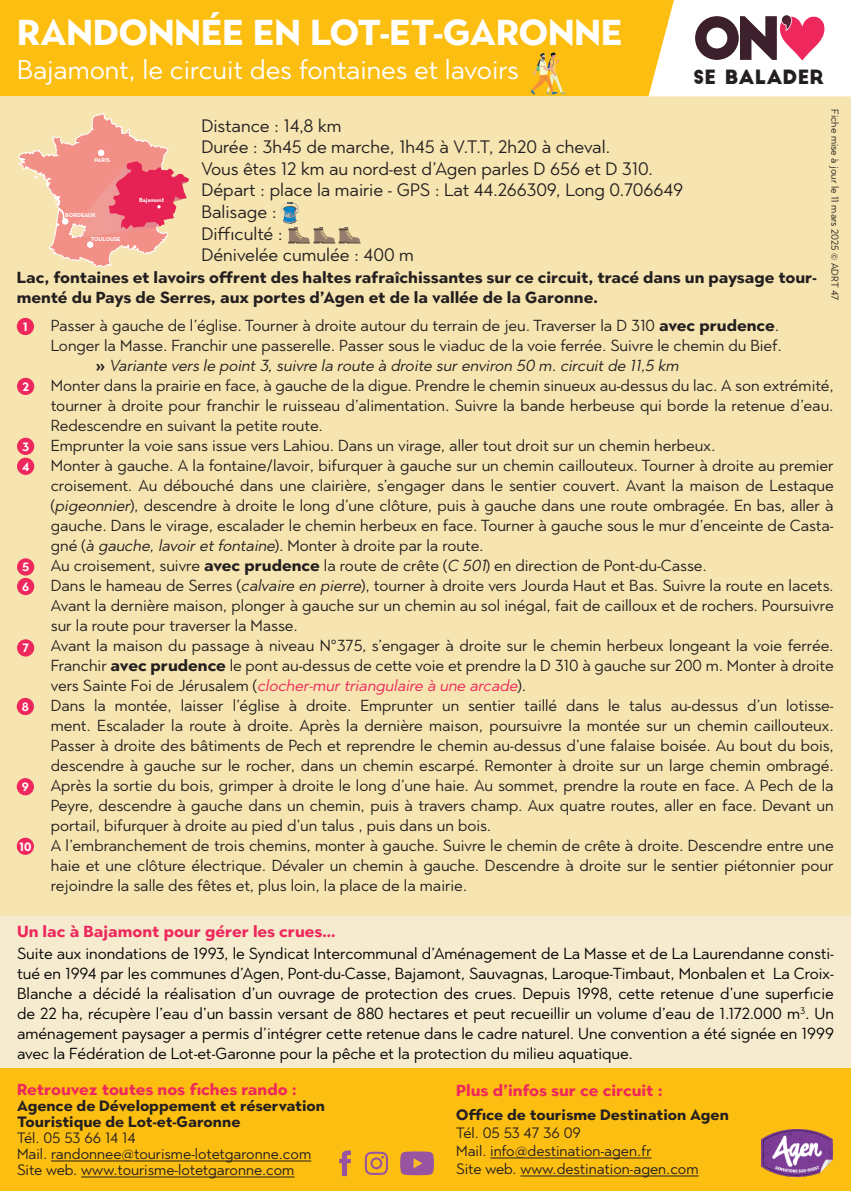
<style>
.page{position:relative;width:851px;height:1191px;background:#fff}
.page>*{position:absolute;margin:0;border:0;box-sizing:border-box;transform-origin:0 0}
.t1{font:700 36px "Town 80 Text";color:#fff}
.t2{font:27px "Town 80 Text";color:#fff}
.t3{font:19.2px "Big John";color:#231f20}
.t4{font:18px "Town 80 Text";color:#231f20}
.t5{font:16px/20px "Town 80 Text";color:#231f20;text-align:justify}
.t6{font:16px/20px "Town 80 Text";color:#000;text-align:justify}
.t7{font:700 16px/20px "Town 80 Text";color:#231f20}
.t8{font:700 16px "Town 80 Text";color:#ee275c}
.t9{font:italic 16px "Town 80 Text";color:#231f20}
.t10{font:15px "Town 80 Text";color:#231f20}
.t11{font:700 15px "Town 80 Text";color:#231f20}
.t12{font:700 12px "Town 80 Text";color:#fff}
.t13{font:10px "Town 80 Text";color:#231f20}
.t14{font:700 6.2px "Neutra Text";color:#fff}
.t15{font:700 5.8px "Neutra Text";color:#fff}
.s1{font-weight:700}
.s2{font-weight:700;font-style:normal}
.s3{font-style:italic}
.s4{font-style:italic;color:#ee275c}
</style>
<div class="page">
<div style="left:0;top:0;width:850px;height:96px;background:#fdbe12"></div>
<div style="left:0;top:1063px;width:850px;height:127px;background:#fdbe12"></div>
<div style="left:0;top:96px;width:850px;height:828px;background:#f7e5b1"></div>
<svg style="left:648px;top:0;width:202px;height:96px;background:#e5d1ca"></svg>
<svg style="left:531px;top:53px;width:35px;height:42px"></svg>
<svg style="left:18px;top:113px;width:171px;height:155px"></svg>
<div style="left:0;top:916px;width:850px;height:152px;background:#f6ebcf"></div>
<hr style="left:51px;top:1160px;width:260px;height:1px;background:#231f20">
<hr style="left:81px;top:1176px;width:213px;height:1px;background:#231f20">
<svg style="left:400px;top:1151px;width:34px;height:24px"></svg>
<svg style="left:339px;top:1150px;width:12px;height:26px"></svg>
<svg style="left:365px;top:1151px;width:23px;height:23px"></svg>
<div style="left:17px;top:318px;width:17px;height:17px;background:#ee275c;border-radius:50%"></div>
<div style="left:17px;top:378px;width:17px;height:17px;background:#ee275c;border-radius:50%"></div>
<div style="left:17px;top:438px;width:17px;height:17px;background:#ee275c;border-radius:50%"></div>
<div style="left:17px;top:458px;width:17px;height:17px;background:#ee275c;border-radius:50%"></div>
<div style="left:17px;top:558px;width:17px;height:17px;background:#ee275c;border-radius:50%"></div>
<div style="left:17px;top:578px;width:17px;height:17px;background:#ee275c;border-radius:50%"></div>
<div style="left:17px;top:639px;width:17px;height:17px;background:#ee275c;border-radius:50%"></div>
<svg style="left:281px;top:203px;width:79px;height:40px"></svg>
<div style="left:17px;top:698px;width:17px;height:17px;background:#ee275c;border-radius:50%"></div>
<div style="left:17px;top:778px;width:17px;height:17px;background:#ee275c;border-radius:50%"></div>
<div style="left:17px;top:837px;width:17px;height:18px;background:#ee275c;border-radius:50%"></div>
<hr style="left:490px;top:1157px;width:161px;height:1px;background:#231f20">
<hr style="left:520px;top:1175px;width:178px;height:1px;background:#231f20">
<img style="left:761px;top:1129px;width:71px;height:47px">
<p class="t1" style="left:17px;top:9px;width:607px">RANDONNÉE EN LOT-ET-GARONNE</p>
<p class="t2" style="left:17px;top:52px;width:503px">Bajamont, le circuit des fontaines et lavoirs</p>
<p class="t3" style="left:693px;top:68px;width:132px">SE BALADER</p>
<p class="t13" style="left:841px;top:109px;width:192px;rotate:90deg">Fiche mise à jour le 11 mars 2025 © ADRT 47</p>
<p class="t4" style="left:201px;top:114px;width:142px">Distance : 14,8 km</p>
<p class="t4" style="left:201px;top:135px;width:410px">Durée : 3h45 de marche, 1h45 à V.T.T, 2h20 à cheval.</p>
<p class="t4" style="left:201px;top:157px;width:453px">Vous êtes 12 km au nord-est d’Agen parles D 656 et D 310.</p>
<p class="t4" style="left:201px;top:179px;width:483px">Départ : place la mairie - GPS : Lat 44.266309, Long 0.706649</p>
<p class="t4" style="left:201px;top:200px;width:77px">Balisage :</p>
<p class="t4" style="left:201px;top:222px;width:83px">Difficulté :</p>
<p class="t4" style="left:201px;top:243px;width:214px">Dénivelée cumulée : 400 m</p>
<p class="t7" style="left:17px;top:267px;width:801px">Lac, fontaines et lavoirs offrent des haltes rafraîchissantes sur ce circuit, tracé dans un paysage tour&shy;menté du Pays de Serres, aux portes d’Agen et de la vallée de la Garonne.</p>
<p class="t5" style="left:51px;top:315px;width:729px">Passer à gauche de l’église. Tourner à droite autour du terrain de jeu. Traverser la D 310 <span class="s1">avec prudence</span>.</p>
<p class="t5" style="left:51px;top:335px;width:732px">Longer la Masse. Franchir une passerelle. Passer sous le viaduc de la voie ferrée. Suivre le chemin du Bief.</p>
<p class="t9" style="left:95px;top:355px;width:588px"><span class="s2">»</span> Variante vers le point3,suivre la route à droite surenviron 50 m.circuitde 11,5 km</p>
<p class="t5" style="left:51px;top:375px;width:784px">Monter dans la prairie en face, à gauche de la digue. Prendre le chemin sinueux au-dessus du lac. A son extrémité, tourner à droite pour franchir le ruisseau d’alimentation. Suivre la bande herbeuse qui borde la retenue d’eau.<br>Redescendre en suivant la petite route.</p>
<p class="t5" style="left:51px;top:435px;width:666px">Emprunter la voie sans issue vers Lahiou. Dans un virage, aller tout droit sur un chemin herbeux.</p>
<p class="t5" style="left:51px;top:455px;width:784px">Monter à gauche. A la fontaine/lavoir, bifurquer à gauche sur un chemin caillouteux. Tourner à droite au premier croisement. Au débouché dans une clairière, s’engager dans le sentier couvert. Avant la maison de Lestaque (<span class="s3">pigeonnier</span>), descendre à droite le long d’une clôture, puis à gauche dans une route ombragée. En bas, aller à gauche. Dans le virage, escalader le chemin herbeux en face. Tourner à gauche sous le mur d’enceinte de Casta&shy;gné (<span class="s3">à gauche,lavoiretfontaine</span>). Monter à droite par la route.</p>
<p class="t5" style="left:51px;top:555px;width:657px">Au croisement, suivre <span class="s1">avec prudence</span> la route de crête (<span class="s3">C 501</span>) en direction de Pont-du-Casse.</p>
<p class="t5" style="left:51px;top:575px;width:784px">Dans le hameau de Serres (<span class="s3">calvaire en pierre</span>), tourner à droite vers Jourda Haut et Bas. Suivre la route en lacets.<br>Avant la dernière maison, plonger à gauche sur un chemin au sol inégal, fait de cailloux et de rochers. Poursuivre sur la route pour traverser la Masse.</p>
<p class="t5" style="left:51px;top:635px;width:784px">Avant la maison du passage à niveau N°375, s’engager à droite sur le chemin herbeux longeant la voie ferrée.<br>Franchir <span class="s1">avec prudence</span> le pont au-dessus de cette voie et prendre la D 310 à gauche sur 200 m. Monter à droite ve rs S a i n te Fo i d e J é r u s a l e m (<span class="s4">clocher-murtriangulaire à une arcade</span>) .</p>
<p class="t5" style="left:51px;top:695px;width:784px">Dans la montée, laisser l’église à droite. Emprunter un sentier taillé dans le talus au-dessus d’un lotisse&shy;ment. Escalader la route à droite. Après la dernière maison, poursuivre la montée sur un chemin caillouteux.</p>
<p class="t5" style="left:51px;top:735px;width:784px">Passer à droite des bâtiments de Pech et reprendre le chemin au-dessus d’une falaise boisée. Au bout du bois,</p>
<p class="t5" style="left:51px;top:755px;width:784px">descendre à gauche sur le rocher, dans un chemin escarpé. Remonter à droite sur un large chemin ombragé.</p>
<p class="t5" style="left:51px;top:775px;width:784px">Après la sortie du bois, grimper à droite le long d’une haie. Au sommet, prendre la route en face. A Pech de la Peyre, descendre à gauche dans un chemin, puis à travers champ. Aux quatre routes, aller en face. Devant un portail, bifurquer à droite au pied d’un talus , puis dans un bois.</p>
<p class="t5" style="left:51px;top:835px;width:784px">A l’embranchement de trois chemins, monter à gauche. Suivre le chemin de crête à droite. Descendre entre une haie et une clôture électrique. Dévaler un chemin à gauche. Descendre à droite sur le sentier piétonnier pour rejoindre la salle des fêtes et, plus loin, la place de la mairie.</p>
<p class="t8" style="left:17px;top:921px;width:320px">Un lac à Bajamont pour gérer les crues…</p>
<p class="t6" style="left:17px;top:943px;width:818px">Suite aux inondations de 1993, le Syndicat Intercommunal d’Aménagement de La Masse et de La Laurendanne consti&shy;tué en 1994 par les communes d’Agen, Pont-du-Casse, Bajamont, Sauvagnas, Laroque-Timbaut, Monbalen et La Croix-Blanche a décidé la réalisation d’un ouvrage de protection des crues. Depuis 1998, cette retenue d’une superficie de 22 ha, récupère l’eau d’un bassin versant de 880 hectares et peut recueillir un volume d’eau de 1.172.000 m<sup>3</sup>. Un aménagement paysager a permis d’intégrer cette retenue dans le cadre naturel. Une convention a été signée en 1999 avec la Fédération de Lot-et-Garonne pour la pêche et la protection du milieu aquatique.</p>
<p class="t8" style="left:17px;top:1079px;width:281px">Retrouvez toutes nos fiches rando :</p>
<p class="t11" style="left:17px;top:1096px;width:309px">Agence de Développement et réservation</p>
<p class="t11" style="left:17px;top:1112px;width:225px">Touristique de Lot-et-Garonne</p>
<p class="t10" style="left:17px;top:1128px;width:120px">Tél. 05 53 66 14 14</p>
<p class="t10" style="left:17px;top:1144px;width:296px">Mail. randonnee@tourisme-lotetgaronne.com</p>
<p class="t10" style="left:17px;top:1160px;width:279px">Site web. www.tourisme-lotetgaronne.com</p>
<p class="t15" style="left:94px;top:156px;width:17px">PARIS</p>
<p class="t14" style="left:139px;top:196px;width:27px">Bajamont</p>
<p class="t15" style="left:65px;top:211px;width:32px">BORDEAUX</p>
<p class="t15" style="left:91px;top:235px;width:32px">TOULOUSE</p>
<p class="t12" style="left:23px;top:319px;width:6px">1</p>
<p class="t12" style="left:22px;top:379px;width:8px">2</p>
<p class="t12" style="left:22px;top:438px;width:9px">3</p>
<p class="t12" style="left:22px;top:459px;width:9px">4</p>
<p class="t12" style="left:22px;top:559px;width:9px">5</p>
<p class="t12" style="left:22px;top:579px;width:9px">6</p>
<p class="t12" style="left:22px;top:640px;width:8px">7</p>
<p class="t12" style="left:22px;top:699px;width:9px">8</p>
<p class="t12" style="left:22px;top:779px;width:9px">9</p>
<p class="t12" style="left:19px;top:839px;width:14px">10</p>
<p class="t8" style="left:456px;top:1080px;width:208px">Plus d’infos sur ce circuit :</p>
<p class="t11" style="left:456px;top:1105px;width:274px">Office de tourisme Destination Agen</p>
<p class="t10" style="left:456px;top:1123px;width:126px">Tél. 05 53 47 36 09</p>
<p class="t10" style="left:456px;top:1141px;width:197px">Mail. info@destination-agen.fr</p>
<p class="t10" style="left:456px;top:1159px;width:244px">Site web. www.destination-agen.com</p>
</div>
